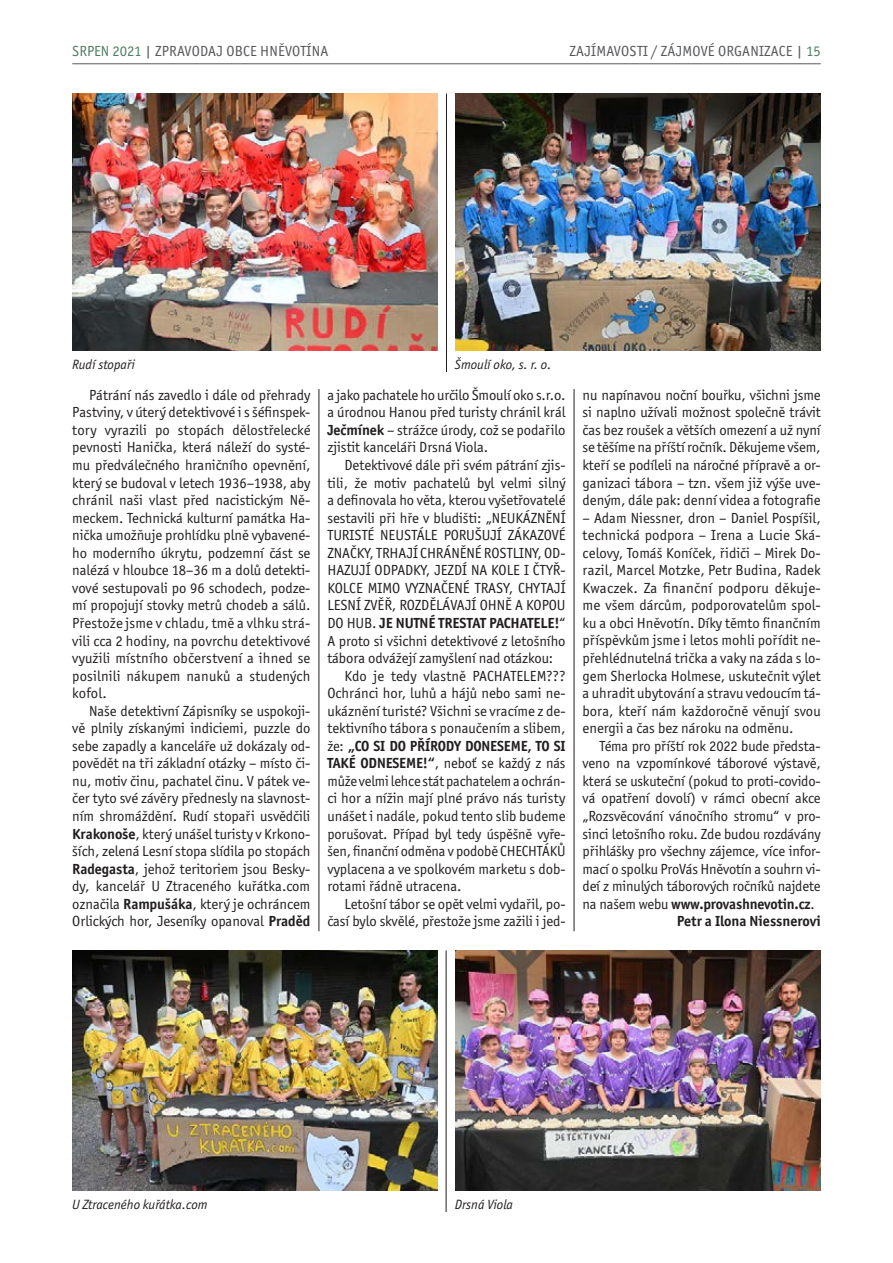
<style>
.page{position:relative;width:893px;height:1263px;background:#fff}
.page>*{position:absolute;margin:0;border:0;box-sizing:border-box;transform-origin:0 0}
.t1{font:14.7px/17.5px "Officina Sans Itc TOT";letter-spacing:-.005em;color:#231f20;text-align:justify}
.t2{font:700 14.7px "Officina Sans Itc TOT";letter-spacing:-.01em;color:#231f20}
.t3{font:14.7px "Officina Sans Itc TOT";letter-spacing:.015em;color:#57585a}
.t4{font:italic 13.5px "Officina Sans Itc TOT";color:#231f20}
.s1{color:#4f7e62}
.s2{font-weight:700}
.s3{font-weight:400}
</style>
<div class="page">
<hr style="left:72px;top:63px;width:749px;height:1px;background:#57585a">
<img style="left:455px;top:950px;width:366px;height:241px">
<img style="left:72px;top:950px;width:366px;height:241px">
<img style="left:455px;top:94px;width:366px;height:257px">
<img style="left:72px;top:94px;width:366px;height:257px">
<hr style="left:319px;top:389px;width:1px;height:542px;background:#231f20">
<hr style="left:574px;top:389px;width:1px;height:542px;background:#231f20">
<hr style="left:446px;top:94px;width:1px;height:278px;background:#231f20">
<hr style="left:446px;top:950px;width:1px;height:262px;background:#231f20">
<p class="t3" style="left:72px;top:43px;width:257px"><span class="s1">SRPEN 2021</span> | ZPRAVODAJ OBCE HNĚVOTÍNA</p>
<p class="t3" style="left:569px;top:43px;width:253px">ZAJÍMAVOSTI / ZÁJMOVÉ ORGANIZACE | <span class="s1">15</span></p>
<p class="t4" style="left:72px;top:357px;width:64px">Rudí stopaři</p>
<p class="t4" style="left:455px;top:357px;width:98px">Šmoulí oko, s. r. o.</p>
<p class="t1" style="left:72px;top:386px;width:240px;text-indent:17px">Pátrání nás zavedlo i dále od přehrady Pastviny, v úterý detektivové i s šéfinspek&shy;tory vyrazili po stopách dělostřelecké pevnosti Hanička, která náleží do systé&shy;mu předválečného hraničního opevnění, který se budoval v letech 1936–1938, aby chránil naši vlast před nacistickým Ně&shy;meckem. Technická kulturní památka Ha&shy;nička umožňuje prohlídku plně vybavené&shy;ho moderního úkrytu, podzemní část se nalézá v hloubce 18–36 m a dolů detekti&shy;vové sestupovali po 96 schodech, podze&shy;mí propojují stovky metrů chodeb a sálů.<br>Přestože jsme v chladu, tmě a vlhku strá&shy;vili cca 2 hodiny, na povrchu detektivové využili místního občerstvení a ihned se posilnili nákupem nanuků a studených kofol.</p>
<p class="t1" style="left:72px;top:702px;width:240px;text-indent:17px">Naše detektivní Zápisníky se uspokoji&shy;vě plnily získanými indiciemi, puzzle do sebe zapadly a kanceláře už dokázaly od&shy;povědět na tři základní otázky – místo či&shy;nu, motiv činu, pachatel činu. V pátek ve&shy;čer tyto své závěry přednesly na slavnost&shy;ním shromáždění. Rudí stopaři usvědčili <span class="s2">Krakonoše</span>, který unášel turisty v Krkono&shy;ších, zelená Lesní stopa slídila po stopách <span class="s2">Radegasta</span>, jehož teritoriem jsou Besky&shy;dy, kancelář U Ztraceného kuřátka.com označila <span class="s2">Rampušáka</span>, který je ochráncem Orlických hor, Jeseníky opanoval <span class="s2">Praděd</span></p>
<p class="t1" style="left:327px;top:386px;width:240px">a jako pachatele ho určilo Šmoulí oko s.r.o. a úrodnou Hanou před turisty chránil král <span class="s2">Ječmínek</span> – strážce úrody, což se podařilo zjistit kanceláři Drsná Viola.</p>
<p class="t1" style="left:344px;top:456px;width:223px">Detektivové dále při svém pátrání zjis-</p>
<p class="t1" style="left:327px;top:474px;width:240px">tili, že motiv pachatelů byl velmi silný</p>
<p class="t1" style="left:327px;top:491px;width:240px">a definovala ho věta, kterou vyšetřovatelé</p>
<p class="t1" style="left:327px;top:509px;width:240px">sestavili při hře v bludišti: „NEUKÁZNĚNÍ</p>
<p class="t1" style="left:327px;top:527px;width:240px">TURISTÉ NEUSTÁLE PORUŠUJÍ ZÁKAZOVÉ</p>
<p class="t1" style="left:327px;top:544px;width:240px">ZNAČKY, TRHAJÍ CHRÁNĚNÉ ROSTLINY, OD-</p>
<p class="t1" style="left:327px;top:562px;width:240px">HAZUJÍ ODPADKY, JEZDÍ NA KOLE I ČTYŘ-</p>
<p class="t1" style="left:327px;top:579px;width:240px">KOLCE MIMO VYZNAČENÉ TRASY, CHYTAJÍ</p>
<p class="t1" style="left:327px;top:597px;width:240px">LESNÍ ZVĚŘ, ROZDĚLÁVAJÍ OHNĚ A KOPOU</p>
<p class="t2" style="left:327px;top:614px;width:240px"><span class="s3">DO HUB.</span> JE NUTNÉ TRESTAT PACHATELE!<span class="s3">“</span></p>
<p class="t1" style="left:327px;top:632px;width:240px">A proto si všichni detektivové z letošního</p>
<p class="t1" style="left:327px;top:649px;width:227px">tábora odvážejí zamyšlení nad otázkou:</p>
<p class="t1" style="left:344px;top:667px;width:223px">Kdo je tedy vlastně PACHATELEM???</p>
<p class="t1" style="left:327px;top:685px;width:240px">Ochránci hor, luhů a hájů nebo sami ne-</p>
<p class="t1" style="left:327px;top:702px;width:240px">ukáznění turisté? Všichni se vracíme z de-</p>
<p class="t1" style="left:327px;top:720px;width:240px">tektivního tábora s ponaučením a slibem,</p>
<p class="t2" style="left:327px;top:737px;width:240px"><span class="s3">že:</span> „CO SI DO PŘÍRODY DONESEME, TO SI</p>
<p class="t1" style="left:327px;top:755px;width:240px"><span class="s2">TAKÉ ODNESEME!“</span>, neboť se každý z nás</p>
<p class="t1" style="left:327px;top:772px;width:240px">může velmi lehce stát pachatelem a ochrán-</p>
<p class="t1" style="left:327px;top:790px;width:240px">ci hor a nížin mají plné právo nás turisty</p>
<p class="t1" style="left:327px;top:807px;width:240px">unášet i nadále, pokud tento slib budeme</p>
<p class="t1" style="left:327px;top:825px;width:240px">porušovat. Případ byl tedy úspěšně vyře-</p>
<p class="t1" style="left:327px;top:842px;width:240px">šen, finanční odměna v podobě CHECHTÁKŮ</p>
<p class="t1" style="left:327px;top:860px;width:240px">vyplacena a ve spolkovém marketu s dob-</p>
<p class="t1" style="left:327px;top:877px;width:136px">rotami řádně utracena.</p>
<p class="t1" style="left:344px;top:895px;width:223px">Letošní tábor se opět velmi vydařil, po-</p>
<p class="t1" style="left:327px;top:913px;width:240px">časí bylo skvělé, přestože jsme zažili i jed-</p>
<p class="t1" style="left:583px;top:386px;width:240px">nu napínavou noční bouřku, všichni jsme si naplno užívali možnost společně trávit čas bez roušek a větších omezení a už nyní se těšíme na příští ročník. Děkujeme všem, kteří se podíleli na náročné přípravě a or&shy;ganizaci tábora – tzn. všem již výše uve&shy;deným, dále pak: denní videa a fotografie</p>
<p class="t1" style="left:583px;top:509px;width:240px">– Adam Niessner, dron – Daniel Pospíšil, technická podpora – Irena a Lucie Ská&shy;celovy, Tomáš Koníček, řidiči – Mirek Do&shy;razil, Marcel Motzke, Petr Budina, Radek Kwaczek. Za finanční podporu děkuje&shy;me všem dárcům, podporovatelům spol&shy;ku a obci Hněvotín. Díky těmto finančním příspěvkům jsme i letos mohli pořídit ne&shy;přehlédnutelná trička a vaky na záda s lo&shy;gem Sherlocka Holmese, uskutečnit výlet a uhradit ubytování a stravu vedoucím tá&shy;bora, kteří nám každoročně věnují svou energii a čas bez nároku na odměnu.</p>
<p class="t1" style="left:600px;top:737px;width:223px">Téma pro příští rok 2022 bude předsta-</p>
<p class="t1" style="left:583px;top:755px;width:240px">veno na vzpomínkové táborové výstavě,</p>
<p class="t1" style="left:583px;top:772px;width:240px">která se uskuteční (pokud to proti-covido-</p>
<p class="t1" style="left:583px;top:790px;width:240px">vá opatření dovolí) v rámci obecní akce</p>
<p class="t1" style="left:583px;top:807px;width:240px">„Rozsvěcování vánočního stromu“ v pro-</p>
<p class="t1" style="left:583px;top:825px;width:240px">sinci letošního roku. Zde budou rozdávány</p>
<p class="t1" style="left:583px;top:842px;width:240px">přihlášky pro všechny zájemce, více infor-</p>
<p class="t1" style="left:583px;top:860px;width:240px">mací o spolku ProVás Hněvotín a souhrn vi-</p>
<p class="t1" style="left:583px;top:878px;width:240px">deí z minulých táborových ročníků najdete</p>
<p class="t2" style="left:583px;top:895px;width:234px"><span class="s3">na našem webu</span> www.provashnevotin.cz<span class="s3">.</span></p>
<p class="t2" style="left:677px;top:912px;width:145px">Petr a Ilona Niessnerovi</p>
<p class="t4" style="left:72px;top:1197px;width:137px">U Ztraceného kuřátka.com</p>
<p class="t4" style="left:455px;top:1197px;width:60px">Drsná Viola</p>
</div>
